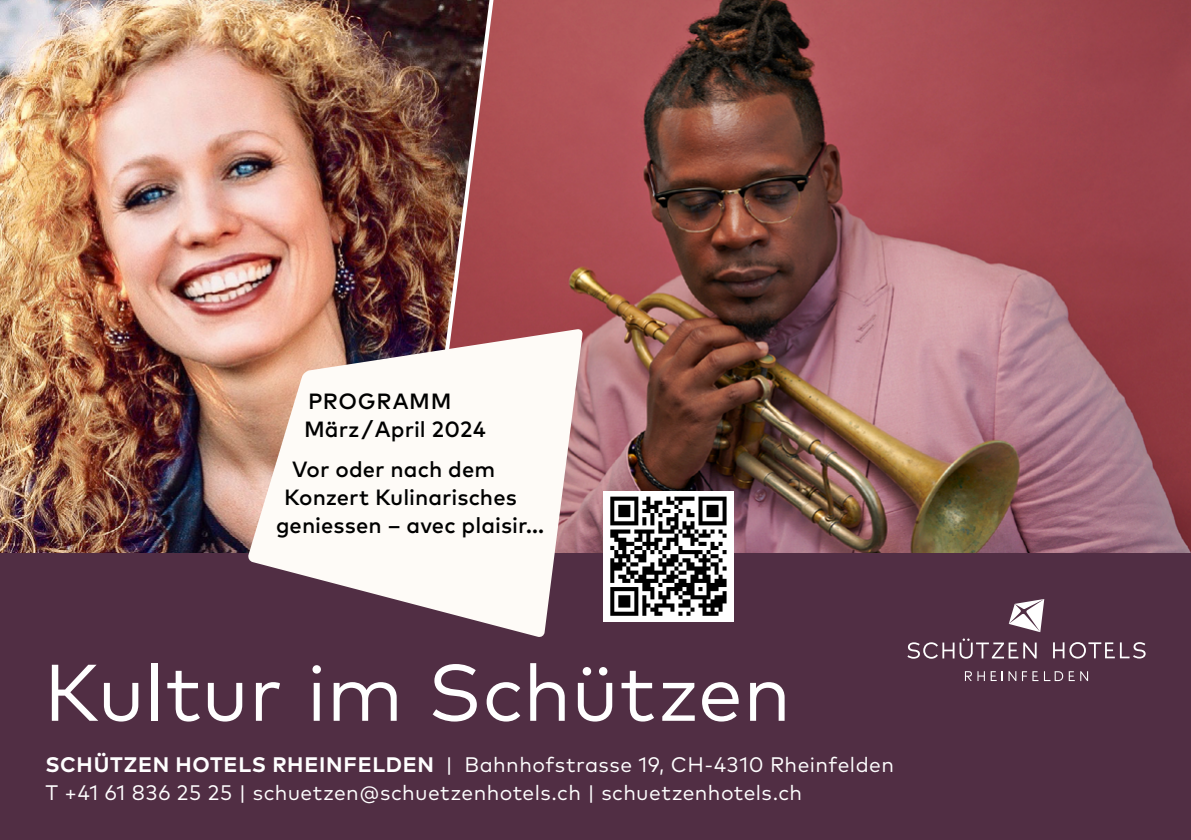
<style>
.page{position:relative;width:1191px;height:840px;background:#fff}
.page>*{position:absolute;margin:0;border:0;box-sizing:border-box;transform-origin:0 0}
.t1{font:80px "Mark OT";color:#fff}
.t2{font:500 22px/28px "Mark OT";letter-spacing:.005em;color:#000}
.t3{font:21px/28px "Mark OT";letter-spacing:.02em;color:#fff}
.s1{font-weight:700}
</style>
<div class="page">
<img style="left:497px;top:0;width:694px;height:553px">
<img style="left:0;top:0;width:413px;height:553px">
<img style="left:413px;top:0;width:84px;height:328px">
<div style="left:0;top:553px;width:1191px;height:286px;background:#512e44"></div>
<svg style="left:1008px;top:599px;width:36px;height:33px"></svg>
<svg style="left:907px;top:638px;width:129px;height:20px"></svg>
<svg style="left:1053px;top:642px;width:92px;height:16px"></svg>
<svg style="left:1002px;top:671px;width:14px;height:9px"></svg>
<svg style="left:1080px;top:671px;width:8px;height:9px"></svg>
<svg style="left:1044px;top:671px;width:30px;height:9px"></svg>
<svg style="left:1022px;top:671px;width:16px;height:9px"></svg>
<svg style="left:965px;top:671px;width:31px;height:9px"></svg>
<div style="left:603px;top:490px;width:131px;height:131px;background:#fff"></div>
<svg style="left:610px;top:496px;width:116px;height:119px"></svg>
<svg style="left:248px;top:328px;width:335px;height:309px"></svg>
<p class="t2" style="left:304px;top:387px;width:183px">PROGRAMM<br>März / April 2024</p>
<p class="t2" style="left:292px;top:454px;width:205px">Vor oder nach dem</p>
<p class="t2" style="left:284px;top:482px;width:234px">Konzert Kulinarisches</p>
<p class="t2" style="left:276px;top:510px;width:269px">geniessen – avec plaisir…</p>
<h1 class="t1" style="left:44px;top:643px;width:749px">Kultur im Schützen</h1>
<p class="t3" style="left:45px;top:750px;width:850px"><span class="s1">SCHÜTZEN HOTELS RHEINFELDEN</span> | Bahnhofstrasse 19, CH-4310 Rheinfelden<br>T +41 61 836 25 25 | schuetzen@schuetzenhotels.ch | schuetzenhotels.ch</p>
</div>
